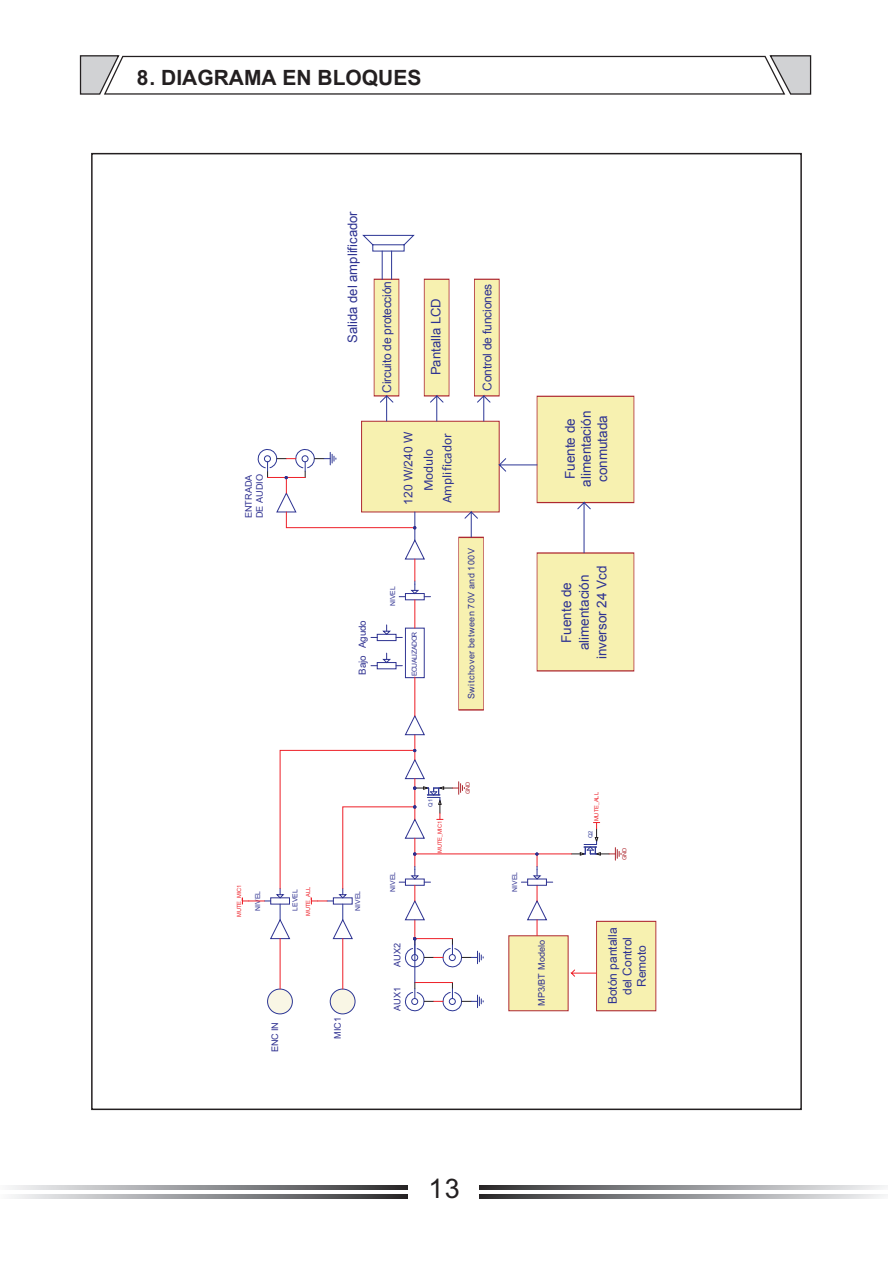
<style>
.page{position:relative;width:893px;height:1263px;background:#fff}
.page>*{position:absolute;margin:0;border:0;box-sizing:border-box;transform-origin:0 0}
.t1{font:27px "Arial";color:#231f20}
.t2{font:700 21px "Arial";color:#231f20}
.t3{font:13.5px/17.5px "Arial";color:#2d3291;text-align:center}
.t4{font:13.5px/18.5px "Calibri";color:#2d3291;text-align:center}
.t5{font:13.05px "Arial";color:#2d3291}
.t6{font:12px "Arial";letter-spacing:-.02em;color:#2d3291}
.t7{font:12px/14.4px "Arial Unicode MS";color:#2d3291;text-align:center}
.t8{font:12px "Arial Unicode MS";color:#2e3090}
.t9{font:9.75px "Arial Unicode MS";color:#2e3090}
.t10{font:9.15px/10.9px "Arial Unicode MS";color:#2e3090}
.t11{font:9px "Arial";letter-spacing:.055em;color:#2d3291}
.t12{font:6.9px "Arial Unicode MS";color:#2e3090}
.t13{font:6.9px "Arial Unicode MS";letter-spacing:-.055em;color:#2e3090}
.t14{font:5.7px "Arial Unicode MS";color:#ee2028}
.t15{font:5.7px "Arial Unicode MS";color:#ae2930}
.t16{font:5.7px "Arial Unicode MS";color:#2c3695}
.s1{font-style:inherit}
</style>
<div class="page">
<svg style="left:12px;top:1194px;width:396px;height:4px;background:#8f9093"></svg>
<svg style="left:479px;top:1194px;width:407px;height:4px;background:#919294"></svg>
<svg style="left:10px;top:1186px;width:398px;height:3px"></svg>
<svg style="left:479px;top:1186px;width:406px;height:3px"></svg>
<svg style="left:79px;top:55px;width:733px;height:40px"></svg>
<div style="left:330px;top:989px;width:25px;height:25px;background:#f9f6e5;border:1px solid #2c3695;border-radius:50%"></div>
<div style="left:267px;top:989px;width:26px;height:25px;background:#f9f6e5;border:1px solid #2c3695;border-radius:50%"></div>
<svg style="left:404px;top:982px;width:80px;height:30px"></svg>
<hr style="left:415px;top:982px;width:37px;height:1px;background:#ee2028">
<hr style="left:414px;top:938px;width:1px;height:44px;background:#2c3695">
<div style="left:405px;top:628px;width:20px;height:50px;border:1px solid #2d3291"></div>
<div style="left:377px;top:634px;width:19px;height:7px;border:1px solid #2d3291"></div>
<svg style="left:371px;top:653px;width:31px;height:13px"></svg>
<div style="left:509px;top:935px;width:59px;height:76px;background:#f7f1b0"></div>
<div style="left:361px;top:421px;width:138px;height:91px;background:#f7f1b0;border:1px solid #ae2930"></div>
<div style="left:374px;top:279px;width:25px;height:117px;background:#f7f1b0"></div>
<div style="left:424px;top:279px;width:25px;height:117px;background:#f7f1b0"></div>
<div style="left:474px;top:279px;width:25px;height:117px;background:#f7f1b0;border:1px solid #ae2930"></div>
<div style="left:537px;top:396px;width:97px;height:107px;background:#f7f1b0;border:1px solid #ae2930"></div>
<div style="left:537px;top:553px;width:97px;height:118px;background:#f7f1b0"></div>
<svg style="left:498px;top:458px;width:40px;height:14px"></svg>
<svg style="left:577px;top:501px;width:14px;height:52px"></svg>
<svg style="left:379px;top:394px;width:15px;height:28px"></svg>
<svg style="left:430px;top:394px;width:14px;height:28px"></svg>
<svg style="left:477px;top:394px;width:14px;height:28px"></svg>
<div style="left:458px;top:537px;width:26px;height:173px;background:#f7f1b0"></div>
<svg style="left:464px;top:510px;width:14px;height:28px"></svg>
<svg style="left:362px;top:235px;width:53px;height:44px"></svg>
<hr style="left:280px;top:938px;width:1px;height:51px;background:#ee2028">
<svg style="left:571px;top:822px;width:51px;height:38px"></svg>
<hr style="left:342px;top:938px;width:1px;height:51px;background:#ee2028">
<hr style="left:415px;top:677px;width:1px;height:39px;background:#ee2028">
<svg style="left:257px;top:448px;width:173px;height:190px"></svg>
<hr style="left:415px;top:853px;width:156px;height:1px;background:#ee2028">
<svg style="left:242px;top:714px;width:242px;height:254px"></svg>
<svg style="left:521px;top:853px;width:32px;height:82px"></svg>
<div style="left:596px;top:921px;width:60px;height:90px;background:#f7f1b0;border:1px solid #ae2930"></div>
<svg style="left:570px;top:969px;width:27px;height:8px"></svg>
<h2 class="t2" style="left:137px;top:64px;width:286px"><span class="s1">8.</span> DIAGRAMA EN BLOQUES</h2>
<p class="t10" style="left:243px;top:518px;width:46px;rotate:-90deg">ENTRADA<br>DE AUDIO</p>
<p class="t5" style="left:344px;top:343px;width:133px;rotate:-90deg">Salida del amplificador</p>
<p class="t6" style="left:379px;top:393px;width:113px;rotate:-90deg">Circuito de protección</p>
<p class="t5" style="left:427px;top:375px;width:78px;rotate:-90deg">Pantalla LCD</p>
<p class="t8" style="left:404px;top:505px;width:74px;rotate:-90deg">120 W/240 W</p>
<p class="t4" style="left:419px;top:503px;width:72px;rotate:-90deg">Modulo<br>Amplificador</p>
<p class="t6" style="left:479px;top:391px;width:109px;rotate:-90deg">Control de funciones</p>
<p class="t9" style="left:355px;top:648px;width:30px;rotate:-90deg">Agudo</p>
<p class="t9" style="left:355px;top:675px;width:21px;rotate:-90deg">Bajo</p>
<p class="t12" style="left:388px;top:606px;width:21px;rotate:-90deg">NIVEL</p>
<p class="t13" style="left:409px;top:676px;width:46px;rotate:-90deg">ECUALIZADOR</p>
<p class="t11" style="left:468px;top:699px;width:153px;rotate:-90deg">Switchover between 70V and 100V</p>
<p class="t3" style="left:562px;top:487px;width:77px;line-height:16.2px;rotate:-90deg">Fuente de alimentación conmutada</p>
<p class="t3" style="left:558px;top:659px;width:95px;rotate:-90deg">Fuente de alimentación inversor 24 Vcd</p>
<p class="t14" style="left:237px;top:917px;width:34px;rotate:-90deg">MUTE_MIC1</p>
<p class="t14" style="left:306px;top:916px;width:30px;rotate:-90deg">MUTE_ALL</p>
<p class="t12" style="left:253px;top:910px;width:21px;rotate:-90deg">NIVEL</p>
<p class="t12" style="left:292px;top:910px;width:23px;rotate:-90deg">LEVEL</p>
<p class="t12" style="left:353px;top:910px;width:21px;rotate:-90deg">NIVEL</p>
<p class="t10" style="left:270px;top:1051px;width:31px;rotate:-90deg">ENC IN</p>
<p class="t10" style="left:333px;top:1039px;width:23px;rotate:-90deg">MIC1</p>
<p class="t16" style="left:428px;top:807px;width:9px;rotate:-90deg">Q1</p>
<p class="t14" style="left:438px;top:853px;width:34px;rotate:-90deg">MUTE_MIC1</p>
<p class="t15" style="left:466px;top:794px;width:14px;rotate:-90deg">GND</p>
<p class="t12" style="left:388px;top:892px;width:21px;rotate:-90deg">NIVEL</p>
<p class="t12" style="left:510px;top:892px;width:21px;rotate:-90deg">NIVEL</p>
<p class="t10" style="left:393px;top:967px;width:25px;rotate:-90deg">AUX2</p>
<p class="t10" style="left:393px;top:1011px;width:25px;rotate:-90deg">AUX1</p>
<p class="t10" style="left:537px;top:1006px;width:68px;rotate:-90deg">MP3/BT Modelo</p>
<p class="t14" style="left:594px;top:821px;width:31px;rotate:-90deg">MUTE_ALL</p>
<p class="t16" style="left:588px;top:838px;width:9px;rotate:-90deg">Q2</p>
<p class="t15" style="left:622px;top:860px;width:14px;rotate:-90deg">GND</p>
<p class="t7" style="left:605px;top:1004px;width:78px;rotate:-90deg">Botón pantalla del Control<br>Remoto</p>
<h1 class="t1" style="left:428px;top:1178px;width:33px">13</h1>
</div>
